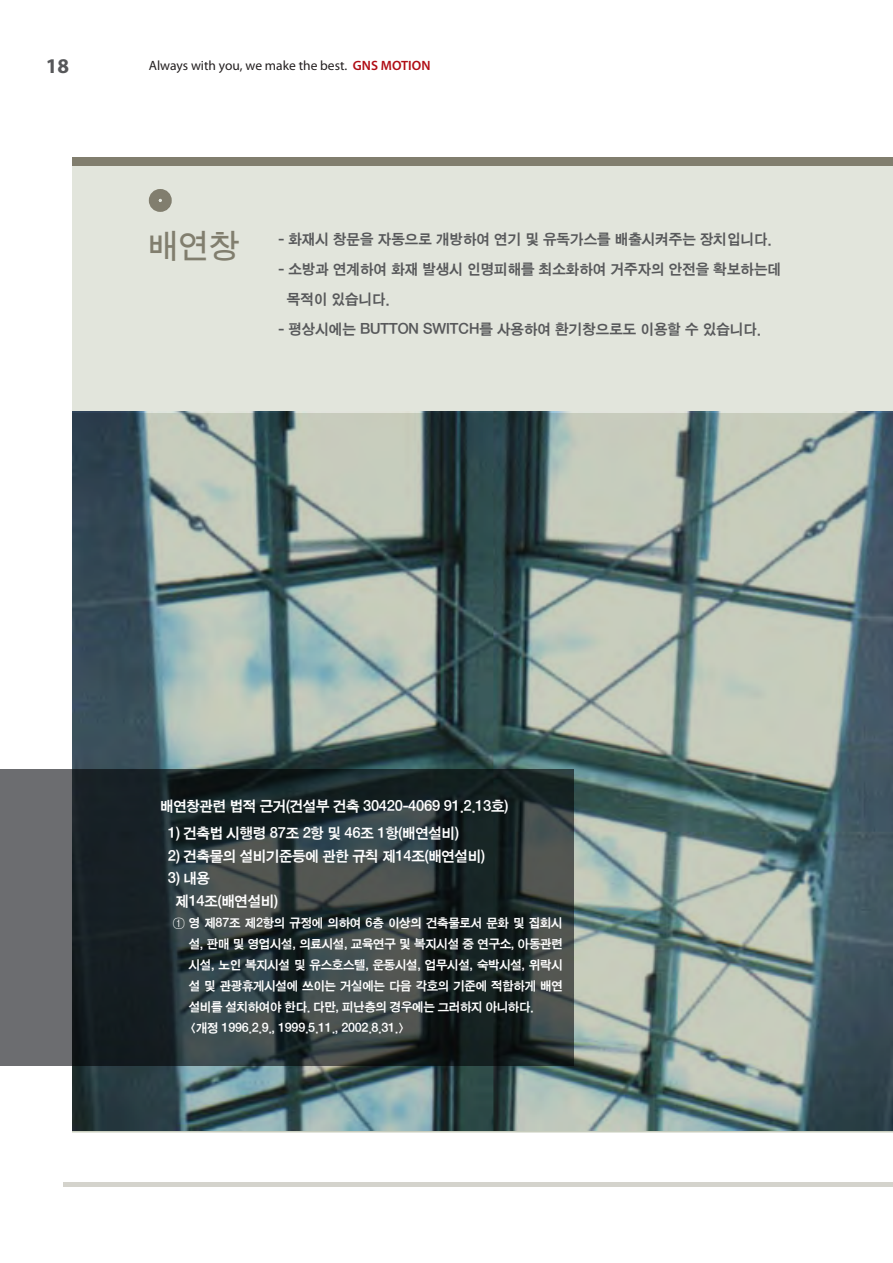
<style>
.page{position:relative;width:893px;height:1263px;background:#fff}
.page>*{position:absolute;margin:0;border:0;box-sizing:border-box;transform-origin:0 0}
.t1{font:33.75px "Sand Tg";color:#817e6e}
.t2{font:700 21px "Myriad Pro";color:#57585a}
.ÙÅÁ_Û{font:15px "Sand Kg";color:#57585a}
.ÙÅÁ_Û-2{font:15px "Sand Kg";letter-spacing:-.025em;color:#fff}
.t3{font:13.5px "Myriad Pro";color:#231f20}
.ÙÅÁ_Û-3{font:12.75px/21px "Sand Kg";letter-spacing:-.025em;color:#fff;text-align:justify}
.s1{font-weight:600;color:#b00d15}
</style>
<div class="page">
<div style="left:72px;top:158px;width:821px;height:974px;background:#e2e5dc"></div>
<hr style="left:64px;top:1182px;width:829px;height:4px;background:#d4d3cc">
<img style="left:72px;top:412px;width:821px;height:719px">
<svg style="left:0;top:769px;width:574px;height:297px;background:#30393b"></svg>
<div style="left:72px;top:157px;width:821px;height:9px;background:#817e6e"></div>
<div style="left:149px;top:189px;width:23px;height:23px;border:10px solid #817e6e;border-radius:50%"></div>
<p class="t2" style="left:46px;top:52px;width:25px">18</p>
<p class="t3" style="left:149px;top:57px;width:283px">Always with you, we make the best. <span class="s1">GNS MOTION</span></p>
<p class="t1" style="left:149px;top:230px;width:93px">배연창</p>
<p class="ÙÅÁ_Û" style="left:278px;top:231px;width:495px">- 화재시 창문을 자동으로 개방하여 연기 및 유독가스를 배출시켜주는 장치입니다.</p>
<p class="ÙÅÁ_Û" style="left:278px;top:261px;width:504px">- 소방과 연계하여 화재 발생시 인명피해를 최소화하여 거주자의 안전을 확보하는데</p>
<p class="ÙÅÁ_Û" style="left:287px;top:291px;width:104px">목적이 있습니다.</p>
<p class="ÙÅÁ_Û" style="left:278px;top:321px;width:484px">- 평상시에는 BUTTON SWITCH를 사용하여 환기창으로도 이용할 수 있습니다.</p>
<p class="ÙÅÁ_Û-2" style="left:160px;top:799px;width:349px">배연창관련 법적 근거(건설부 건축 30420-4069 91.2.13호)</p>
<p class="ÙÅÁ_Û-2" style="left:168px;top:826px;width:292px">1) 건축법 시행령 87조 2항 및 46조 1항(배연설비)</p>
<p class="ÙÅÁ_Û-2" style="left:168px;top:848px;width:319px">2) 건축물의 설비기준등에 관한 규칙 제14조(배연설비)</p>
<p class="ÙÅÁ_Û-2" style="left:168px;top:871px;width:44px">3) 내용</p>
<p class="ÙÅÁ_Û-2" style="left:176px;top:893px;width:104px">제14조(배연설비)</p>
<p class="ÙÅÁ_Û-3" style="left:189px;top:912px;width:376px;text-indent:-15px">① 영 제87조 제2항의 규정에 의하여 6층 이상의 건축물로서 문화 및 집회시 설, 판매 및 영업시설, 의료시설, 교육연구 및 복지시설 중 연구소, 아동관련 시설, 노인 복지시설 및 유스호스텔, 운동시설, 업무시설, 숙박시설, 위락시 설 및 관광휴게시설에 쓰이는 거실에는 다음 각호의 기준에 적합하게 배연 설비를 설치하여야 한다. 다만, 피난층의 경우에는 그러하지 아니하다.</p>
<p class="ÙÅÁ_Û-3" style="left:189px;top:1017px;width:218px">&lt;개정 1996.2.9., 1999.5.11., 2002.8.31.&gt;</p>
</div>
